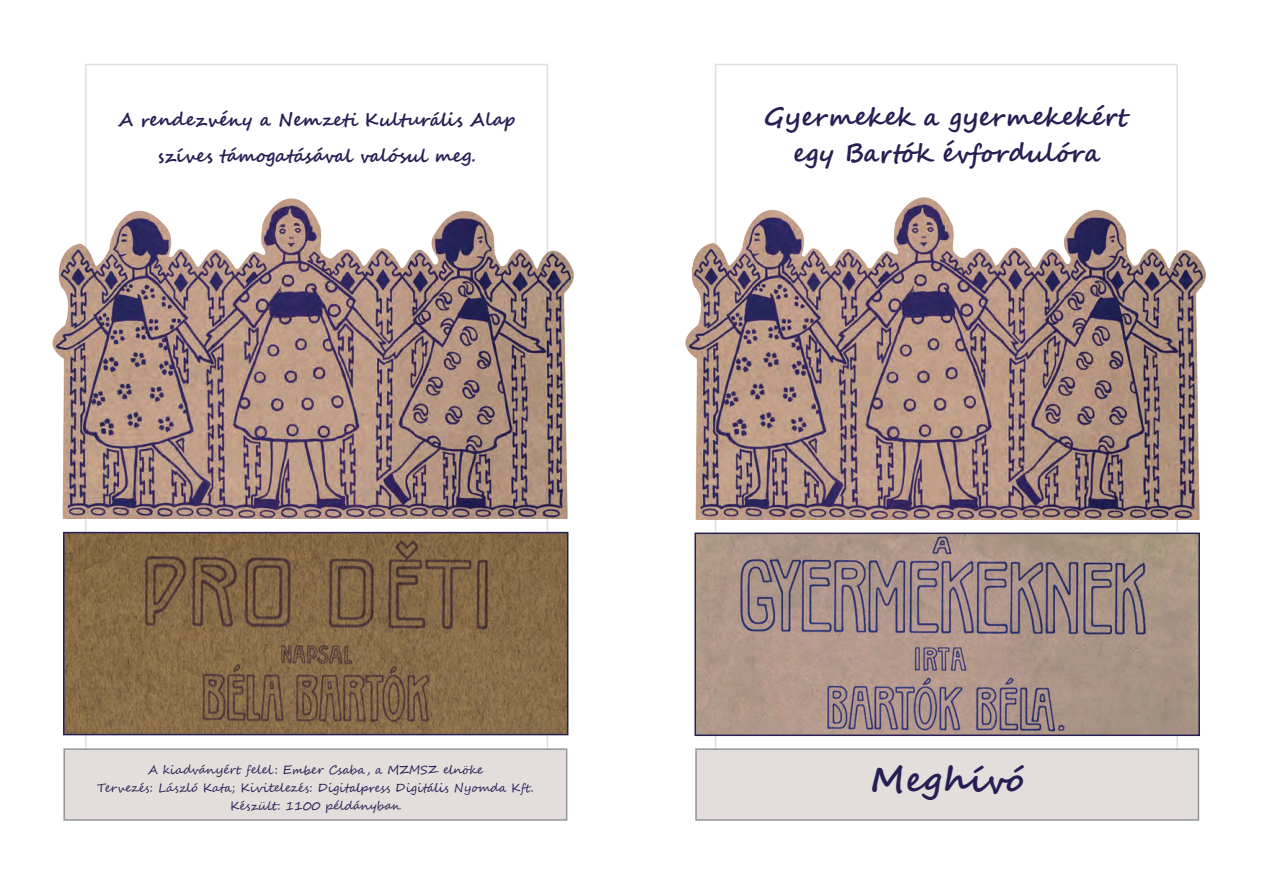
<style>
.page{position:relative;width:1263px;height:893px;background:#fff}
.page>*{position:absolute;margin:0;border:0;box-sizing:border-box;transform-origin:0 0}
.t1{font:700 34.5px "Segoe Script";color:#261f54}
.cím{font:700 25.5px/36px "Segoe Script";color:#261f54;text-align:center}
.cím-2{font:700 18px/36px "Segoe Script";color:#261f54;text-align:center}
.t2{font:12px/18px "Segoe Script";color:#261f54;text-align:center}
.s1{font-size:18.15px}
.s2{color:#5c2c85}
</style>
<div class="page">
<div style="left:64px;top:749px;width:503px;height:71px;background:#e3dedc"></div>
<div style="left:63px;top:748px;width:504px;height:73px;border:2px solid #939598"></div>
<div style="left:696px;top:749px;width:502px;height:71px;background:#e3dedc"></div>
<div style="left:695px;top:748px;width:504px;height:73px;border:2px solid #939598"></div>
<img style="left:66px;top:535px;width:499px;height:197px">
<div style="left:63px;top:532px;width:505px;height:203px;border:2px solid #261f54"></div>
<img style="left:697px;top:536px;width:500px;height:197px">
<div style="left:694px;top:533px;width:506px;height:203px;border:2px solid #261f54"></div>
<img style="left:685px;top:192px;width:521px;height:328px">
<img style="left:53px;top:192px;width:521px;height:326px">
<p class="cím-2" style="left:118px;top:102px;width:399px"><span class="s1">A rendezvén</span>y a Nemzeti Kulturális Alap szíves támogatásával valósul meg<span class="s2">.</span></p>
<p class="cím" style="left:764px;top:99px;width:368px">Gyermekek a gyermekekért egy Bartók évfordulóra</p>
<p class="t2" style="left:97px;top:761px;width:438px">A kiadványért felel : Ember Csaba, a MZMSZ elnöke<br>Tervezés: László Kata; Kivitelezés: Digitalpress Digitális Nyomda Kft.<br>Készült: 1100 példányban</p>
<p class="t1" style="left:871px;top:752px;width:155px">Meghívó</p>
</div>
